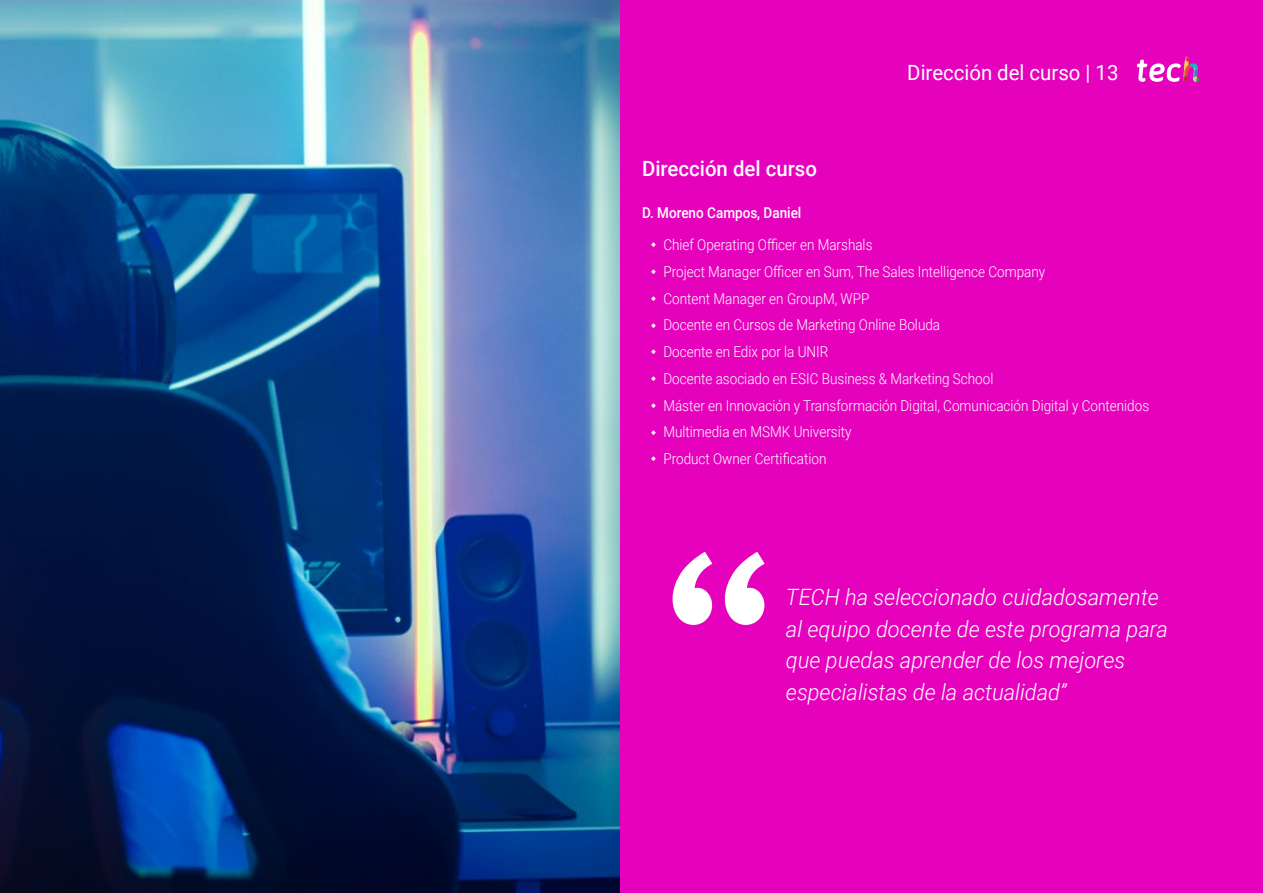
<style>
.page{position:relative;width:1263px;height:893px;background:#fff}
.page>*{position:absolute;margin:0;border:0;box-sizing:border-box;transform-origin:0 0}
.t1{font:italic 300 22.5px/31.5px "Roboto";color:#fff}
.t2{font:21px "Roboto";color:#fff}
.t3{font:500 21px "Roboto";color:#fffbff}
.t4{font:300 15px/26.7px "Roboto";color:#fff;scale:.9 1}
.t5{font:500 15px "Roboto";color:#fff;scale:.9 1}
</style>
<div class="page">
<img style="left:0;top:0;width:621px;height:893px">
<div style="left:621px;top:0;width:642px;height:893px;background:#e602bd"></div>
<svg style="left:672px;top:552px;width:93px;height:73px"></svg>
<svg style="left:1137px;top:56px;width:62px;height:26px"></svg>
<h2 class="t3" style="left:642px;top:154px;width:176px">Dirección del curso</h2>
<h2 class="t2" style="left:907px;top:57px;width:213px">Dirección del curso | 13</h2>
<p class="t5" style="left:642px;top:203px;width:178px">D. Moreno Campos, Daniel</p>
<p class="t4" style="left:663px;top:231px;width:541px">Chief Operating Officer en Marshals<br>Project Manager Officer en Sum, The Sales Intelligence Company<br>Content Manager en GroupM, WPP<br>Docente en Cursos de Marketing Online Boluda<br>Docente en Edix por la UNIR<br>Docente asociado en ESIC Business &amp; Marketing School<br>Máster en Innovación y Transformación Digital, Comunicación Digital y Contenidos Multimedia en MSMK University<br>Product Owner Certification</p>
<h1 class="t1" style="left:786px;top:581px;width:384px">TECH ha seleccionado cuidadosamente al equipo docente de este programa para que puedas aprender de los mejores especialistas de la actualidad”</h1>
</div>
